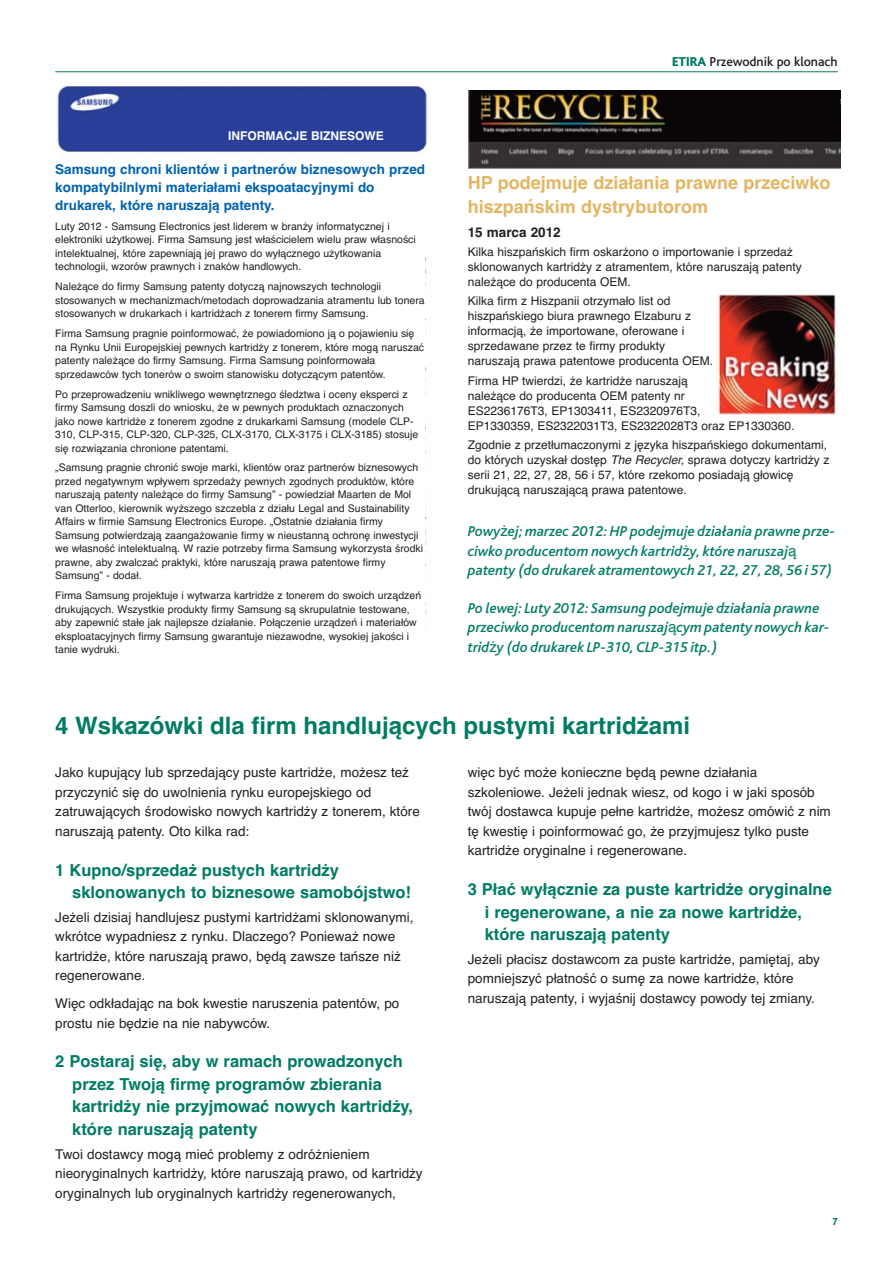
<style>
.page{position:relative;width:893px;height:1263px;background:#fff}
.page>*{position:absolute;margin:0;border:0;box-sizing:border-box;transform-origin:0 0}
.t1{font:700 24px "Helvetica";color:#007c63}
.t2{font:700 18px/24px "Helvetica";color:#e2b662}
.t3{font:700 16.5px/22.5px "Helvetica";color:#007c63}
.t4{font:italic 500 15px/19.5px "Bliss";color:#007c63}
.t5{font:13.5px/19.5px "Helvetica";color:#231f20}
.t6{font:700 13.5px/18px "Helvetica";color:#0063b0}
.t7{font:500 13.5px "Bliss";color:#231f20}
.t8{font:700 13.5px "Helvetica";color:#231f20}
.t9{font:12px/15px "Helvetica";color:#231f20}
.t10{font:700 12px "Helvetica";color:#fff}
.t11{font:10.5px/13.5px "Helvetica";color:#231f20}
.t12{font:800 10.5px "Bliss";color:#007c63;scale:.9 1}
.s1{font-weight:800;color:#007c63}
.s2{font-style:italic}
.s3{font-family:"Helvetica";font-weight:400;font-style:normal}
</style>
<div class="page">
<hr style="left:55px;top:72px;width:783px;height:1px;background:#007c63">
<img style="left:57px;top:86px;width:376px;height:545px">
<img style="left:468px;top:91px;width:372px;height:78px">
<img style="left:718px;top:294px;width:119px;height:121px">
<div style="left:55px;top:164px;width:370px;height:524px;background:#fff"></div>
<p class="t10" style="left:228px;top:132px;width:157px">INFORMACJE BIZNESOWE</p>
<p class="t6" style="left:55px;top:162px;width:371px">Samsung chroni klientów i partnerów biznesowych przed kompatybilnlymi materiałami ekspoatacyjnymi do drukarek, które naruszają patenty.</p>
<p class="t11" style="left:55px;top:220px;width:362px">Luty 2012 - Samsung Electronics jest liderem w branży informatycznej i elektroniki użytkowej. Firma Samsung jest właścicielem wielu praw własności intelektualnej, które zapewniają jej prawo do wyłącznego użytkowania technologii, wzorów prawnych i znaków handlowych.</p>
<p class="t11" style="left:55px;top:281px;width:371px">Należące do firmy Samsung patenty dotyczą najnowszych technologii stosowanych w mechanizmach/metodach doprowadzania atramentu lub tonera stosowanych w drukarkach i kartridżach z tonerem firmy Samsung.</p>
<p class="t11" style="left:55px;top:328px;width:370px">Firma Samsung pragnie poinformować, że powiadomiono ją o pojawieniu się na Rynku Unii Europejskiej pewnych kartridży z tonerem, które mogą naruszać patenty należące do firmy Samsung. Firma Samsung poinformowała sprzedawców tych tonerów o swoim stanowisku dotyczącym patentów.</p>
<p class="t11" style="left:55px;top:388px;width:364px">Po przeprowadzeniu wnikliwego wewnętrznego śledztwa i oceny eksperci z firmy Samsung doszli do wniosku, że w pewnych produktach oznaczonych jako nowe kartridże z tonerem zgodne z drukarkami Samsung (modele CLP-310, CLP-315, CLP-320, CLP-325, CLX-3170, CLX-3175 i CLX-3185) stosuje się rozwiązania chronione patentami.</p>
<p class="t11" style="left:55px;top:462px;width:369px">„Samsung pragnie chronić swoje marki, klientów oraz partnerów biznesowych przed negatywnym wpływem sprzedaży pewnych zgodnych produktów, które naruszają patenty należące do firmy Samsung” - powiedział Maarten de Mol van Otterloo, kierownik wyższego szczebla z działu Legal and Sustainability Affairs w firmie Samsung Electronics Europe. „Ostatnie działania firmy Samsung potwierdzają zaangażowanie firmy w nieustanną ochronę inwestycji we własność intelektualną. W razie potrzeby firma Samsung wykorzysta środki prawne, aby zwalczać praktyki, które naruszają prawa patentowe firmy Samsung” - dodał.</p>
<p class="t11" style="left:55px;top:590px;width:367px">Firma Samsung projektuje i wytwarza kartridże z tonerem do swoich urządzeń drukujących. Wszystkie produkty firmy Samsung są skrupulatnie testowane, aby zapewnić stałe jak najlepsze działanie. Połączenie urządzeń i materiałów eksploatacyjnych firmy Samsung gwarantuje niezawodne, wysokiej jakości i tanie wydruki.</p>
<p class="t7" style="left:672px;top:56px;width:167px"><span class="s1">ETIRA</span> Przewodnik po klonach</p>
<h2 class="t2" style="left:468px;top:173px;width:364px">HP podejmuje działania prawne przeciwko hiszpańskim dystrybutorom</h2>
<p class="t8" style="left:468px;top:227px;width:95px">15 marca 2012</p>
<p class="t9" style="left:468px;top:246px;width:336px">Kilka hiszpańskich firm oskarżono o importowanie i sprzedaż sklonowanych kartridży z atramentem, które naruszają patenty należące do producenta OEM.</p>
<p class="t9" style="left:468px;top:295px;width:247px">Kilka firm z Hiszpanii otrzymało list od hiszpańskiego biura prawnego Elzaburu z informacją, że importowane, oferowane i sprzedawane przez te firmy produkty naruszają prawa patentowe producenta OEM.</p>
<p class="t9" style="left:468px;top:374px;width:328px">Firma HP twierdzi, że kartridże naruszają<br>należące do producenta OEM patenty nr<br>ES2236176T3, EP1303411, ES2320976T3,<br>EP1330359, ES2322031T3, ES2322028T3 oraz EP1330360.</p>
<p class="t9" style="left:468px;top:438px;width:363px">Zgodnie z przetłumaczonymi z języka hiszpańskiego dokumentami, do których uzyskał dostęp <span class="s2">The Recycler,</span> sprawa dotyczy kartridży z serii 21, 22, 27, 28, 56 i 57, które rzekomo posiadają głowicę drukującą naruszającą prawa patentowe.</p>
<h3 class="t4" style="left:468px;top:523px;width:369px">Powy<span class="s3">ż</span>ej; marzec 2012: HP podejmuje działania prawne prze&shy;ciwko producentom nowych kartrid<span class="s3">ż</span>y, które naruszaj<span class="s3">ą </span>patenty (do drukarek atramentowych 21, 22, 27, 28, 56 i 57)</h3>
<h3 class="t4" style="left:468px;top:599px;width:363px">Po lewej: Luty 2012: Samsung podejmuje działania prawne przeciwko producentom naruszaj<span class="s3">ą</span>cym patenty nowych kar&shy;trid<span class="s3">ż</span>y (do drukarek LP-310, CLP-315 itp.)</h3>
<h1 class="t1" style="left:55px;top:716px;width:636px">4 Wskazówki dla firm handlujących pustymi kartridżami</h1>
<p class="t5" style="left:468px;top:764px;width:365px">więc być może konieczne będą pewne działania szkoleniowe. Jeżeli jednak wiesz, od kogo i w jaki sposób twój dostawca kupuje pełne kartridże, możesz omówić z nim tę kwestię i poinformować go, że przyjmujesz tylko puste kartridże oryginalne i regenerowane.</p>
<h3 class="t3" style="left:485px;top:879px;width:349px;text-indent:-17px">3 Płać wyłącznie za puste kartridże oryginalne i regenerowane, a nie za nowe kartridże, które naruszają patenty</h3>
<p class="t5" style="left:468px;top:950px;width:354px">Jeżeli płacisz dostawcom za puste kartridże, pamiętaj, aby pomniejszyć płatność o sumę za nowe kartridże, które naruszają patenty, i wyjaśnij dostawcy powody tej zmiany.</p>
<p class="t5" style="left:55px;top:764px;width:366px">Jako kupujący lub sprzedający puste kartridże, możesz też przyczynić się do uwolnienia rynku europejskiego od zatruwających środowisko nowych kartridży z tonerem, które naruszają patenty. Oto kilka rad:</p>
<h3 class="t3" style="left:72px;top:860px;width:340px;text-indent:-17px">1 Kupno/sprzedaż pustych kartridży sklonowanych to biznesowe samobójstwo!</h3>
<p class="t5" style="left:55px;top:908px;width:360px">Jeżeli dzisiaj handlujesz pustymi kartridżami sklonowanymi, wkrótce wypadniesz z rynku. Dlaczego? Ponieważ nowe kartridże, które naruszają prawo, będą zawsze tańsze niż regenerowane.</p>
<p class="t5" style="left:55px;top:995px;width:346px">Więc odkładając na bok kwestie naruszenia patentów, po prostu nie będzie na nie nabywców.</p>
<h3 class="t3" style="left:72px;top:1052px;width:342px;text-indent:-17px">2 Postaraj się, aby w ramach prowadzonych przez Twoją firmę programów zbierania kartridży nie przyjmować nowych kartridży, które naruszają patenty</h3>
<p class="t5" style="left:55px;top:1145px;width:369px">Twoi dostawcy mogą mieć problemy z odróżnieniem nieoryginalnych kartridży, które naruszają prawo, od kartridży oryginalnych lub oryginalnych kartridży regenerowanych,</p>
<p class="t12" style="left:832px;top:1217px;width:7px">7</p>
</div>
